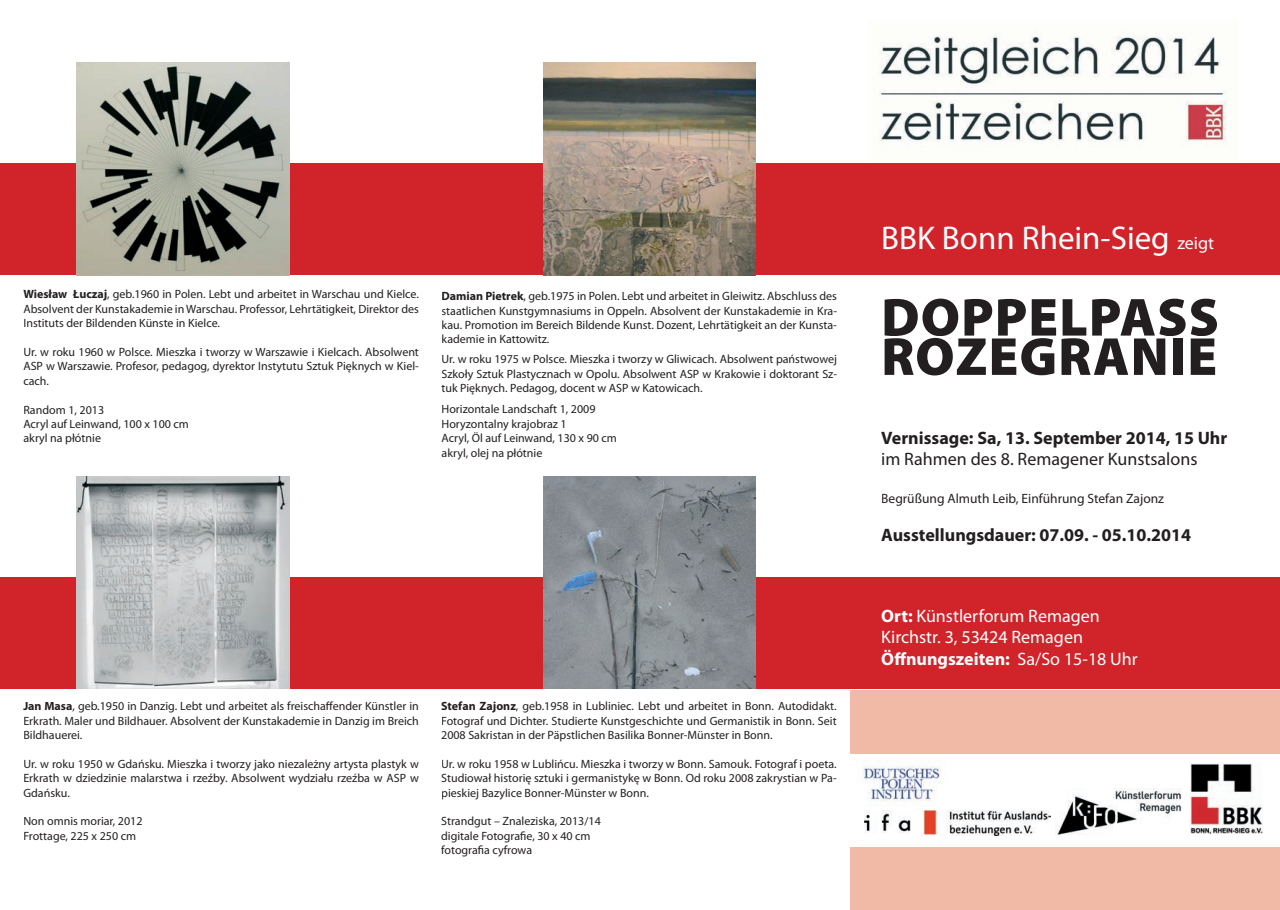
<style>
.page{position:relative;width:1280px;height:910px;background:#fff}
.page>*{position:absolute;margin:0;border:0;box-sizing:border-box;transform-origin:0 0}
.t1{font:900 54px "Myriad Pro";letter-spacing:.02em;color:#231f20}
.t2{font:33px "Myriad Pro";color:#fff}
.t3{font:18px/21.6px "Myriad Pro";color:#fff}
.t4{font:700 18px "Myriad Pro";color:#231f20}
.t5{font:18px "Myriad Pro";color:#231f20}
.t6{font:13.5px "Myriad Pro";color:#231f20}
.t7{font:12px/14.4px "Myriad Pro";color:#231f20;text-align:justify}
.s1{font-weight:700}
.s2{font-size:18px}
</style>
<div class="page">
<div style="left:850px;top:847px;width:430px;height:63px;background:#f0baa6"></div>
<div style="left:0;top:577px;width:1280px;height:112px;background:#d1232a"></div>
<div style="left:0;top:163px;width:1280px;height:112px;background:#d1232a"></div>
<img style="left:77px;top:63px;width:212px;height:212px">
<img style="left:77px;top:476px;width:212px;height:213px">
<img style="left:543px;top:476px;width:213px;height:212px">
<img style="left:543px;top:62px;width:213px;height:213px">
<svg style="left:884px;top:299px;width:333px;height:37px"></svg>
<img style="left:862px;top:760px;width:80px;height:42px">
<img style="left:1055px;top:789px;width:127px;height:46px">
<img style="left:864px;top:810px;width:186px;height:26px">
<img style="left:879px;top:35px;width:348px;height:112px">
<img style="left:1191px;top:764px;width:71px;height:69px">
<div style="left:850px;top:690px;width:430px;height:64px;background:#f0baa6"></div>
<p class="t7" style="left:23px;top:287px;width:397px"><span class="s1">Wiesław Łuczaj</span>, geb.1960 in Polen. Lebt und arbeitet in Warschau und Kielce.<br>Absolvent der Kunstakademie in Warschau. Professor, Lehrtätigkeit, Direktor des Instituts der Bildenden Künste in Kielce.</p>
<p class="t7" style="left:23px;top:345px;width:397px">Ur. w roku 1960 w Polsce. Mieszka i tworzy w Warszawie i Kielcach. Absolwent ASP w Warszawie. Profesor, pedagog, dyrektor Instytutu Sztuk Pięknych w Kiel&shy;cach.</p>
<p class="t7" style="left:23px;top:402px;width:167px;text-align:left">Random 1, 2013<br>Acryl auf Leinwand, 100 x 100 cm akryl na płótnie</p>
<p class="t7" style="left:441px;top:289px;width:397px"><span class="s1">Damian Pietrek</span>, geb.1975 in Polen. Lebt und arbeitet in Gleiwitz. Abschluss des staatlichen Kunstgymnasiums in Oppeln. Absolvent der Kunstakademie in Kra&shy;kau. Promotion im Bereich Bildende Kunst. Dozent, Lehrtätigkeit an der Kunsta&shy;kademie in Kattowitz.</p>
<p class="t7" style="left:441px;top:352px;width:397px">Ur. w roku 1975 w Polsce. Mieszka i tworzy w Gliwicach. Absolwent państwowej Szkoły Sztuk Plastycznach w Opolu. Absolwent ASP w Krakowie i doktorant Sz&shy;tuk Pięknych. Pedagog, docent w ASP w Katowicach.</p>
<p class="t7" style="left:441px;top:402px;width:177px;text-align:left">Horizontale Landschaft 1, 2009<br>Horyzontalny krajobraz 1<br>Acryl, Öl auf Leinwand, 130 x 90 cm akryl, olej na płótnie</p>
<p class="t7" style="left:23px;top:699px;width:397px"><span class="s1">Jan Masa</span>, geb.1950 in Danzig. Lebt und arbeitet als freischaffender Künstler in Erkrath. Maler und Bildhauer. Absolvent der Kunstakademie in Danzig im Breich Bildhauerei.</p>
<p class="t7" style="left:23px;top:757px;width:397px">Ur. w roku 1950 w Gdańsku. Mieszka i tworzy jako niezależny artysta plastyk w Erkrath w dziedzinie malarstwa i rzeźby. Absolwent wydziału rzeźba w ASP w Gdańsku.</p>
<p class="t7" style="left:23px;top:814px;width:121px">Non omnis moriar, 2012<br>Frottage, 225 x 250 cm</p>
<p class="t7" style="left:441px;top:699px;width:397px"><span class="s1">Stefan Zajonz</span>, geb.1958 in Lubliniec. Lebt und arbeitet in Bonn. Autodidakt.<br>Fotograf und Dichter. Studierte Kunstgeschichte und Germanistik in Bonn. Seit 2008 Sakristan in der Päpstlichen Basilika Bonner-Münster in Bonn.</p>
<p class="t7" style="left:441px;top:757px;width:397px">Ur. w roku 1958 w Lublińcu. Mieszka i tworzy w Bonn. Samouk. Fotograf i poeta.<br>Studiował historię sztuki i germanistykę w Bonn. Od roku 2008 zakrystian w Pa&shy;pieskiej Bazylice Bonner-Münster w Bonn.</p>
<p class="t7" style="left:441px;top:814px;width:161px;text-align:left">Strandgut – Znaleziska, 2013/14 digitale Fotografie, 30 x 40 cm fotografia cyfrowa</p>
<h2 class="t2" style="left:881px;top:220px;width:334px">BBK Bonn Rhein-Sieg <span class="s2">zeigt</span></h2>
<h1 class="t1" style="left:881px;top:326px;width:337px">ROZEGRANIE</h1>
<h3 class="t4" style="left:881px;top:427px;width:348px">Vernissage: Sa, 13. September 2014, 15 Uhr</h3>
<h3 class="t5" style="left:881px;top:449px;width:318px">im Rahmen des 8. Remagener Kunstsalons</h3>
<p class="t6" style="left:881px;top:491px;width:284px">Begrüßung Almuth Leib, Einführung Stefan Zajonz</p>
<h3 class="t4" style="left:881px;top:525px;width:311px">Ausstellungsdauer: 07.09. - 05.10.2014</h3>
<h3 class="t3" style="left:881px;top:605px;width:258px"><span class="s1">Ort:</span> Künstlerforum Remagen<br>Kirchstr. 3, 53424 Remagen<br><span class="s1">Öffnungszeiten:</span> Sa/So 15-18 Uhr</h3>
</div>
